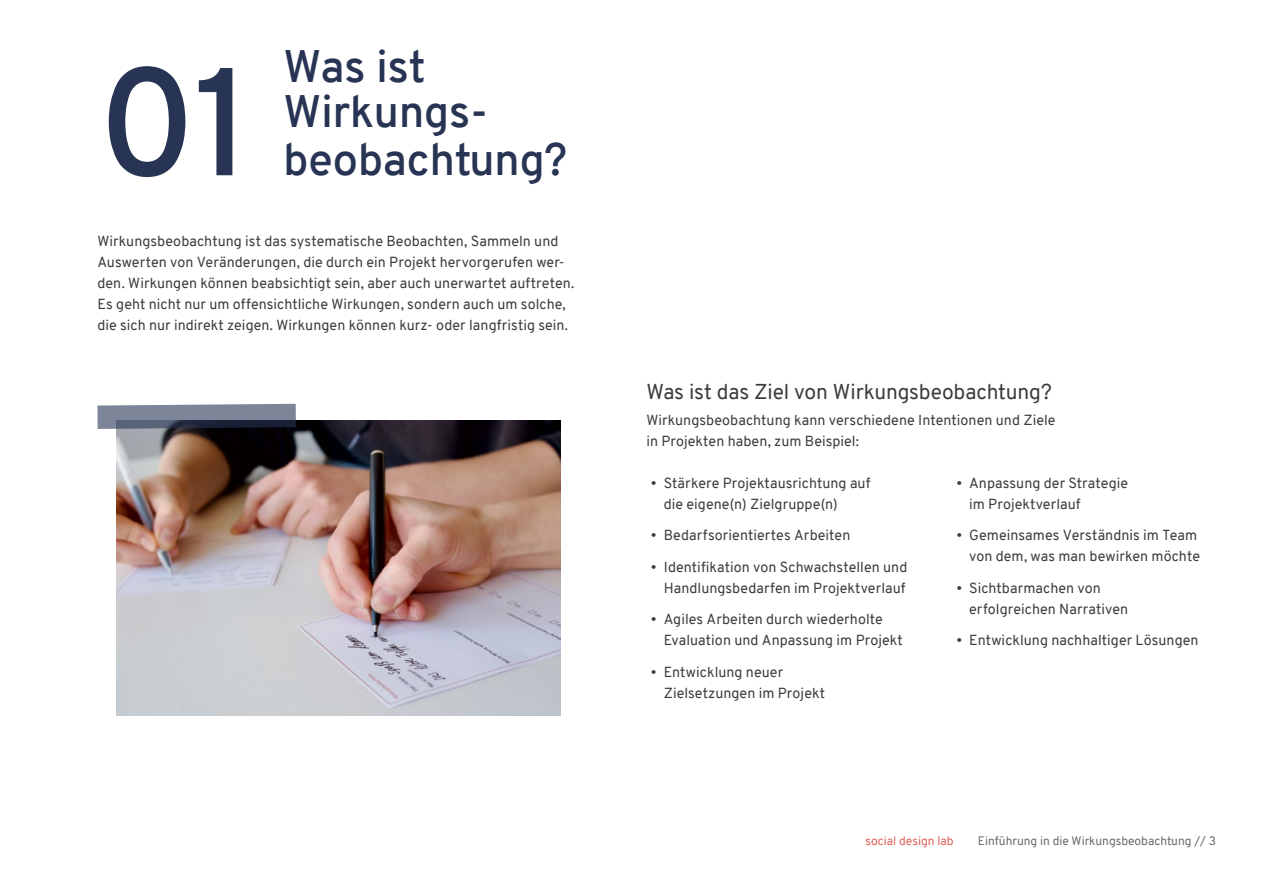
<style>
.page{position:relative;width:1263px;height:893px;background:#fff}
.page>*{position:absolute;margin:0;border:0;box-sizing:border-box;transform-origin:0 0}
.t1{font:600 153.15px "Overpass";color:#273454}
.t2{font:600 44.4px/46.5px "Overpass";color:#273454}
.t3{font:21px "Overpass";letter-spacing:-.01em;color:#3c3c3b}
.t4{font:14.25px/21px "Overpass";letter-spacing:.005em;color:#3c3c3b}
.t5{font:12px "Overpass";color:#6b6b6a}
.t6{font:12px "Overpass";color:#de5f5a}
</style>
<div class="page">
<img style="left:117px;top:420px;width:443px;height:296px">
<svg style="left:97px;top:404px;width:199px;height:25px;background:#676e81"></svg>
<h1 class="t1" style="left:97px;top:13px;width:159px">0 1</h1>
<h2 class="t2" style="left:283px;top:44px;width:285px">Was ist<br>Wirkungs&shy;beobachtung?</h2>
<p class="t4" style="left:97px;top:231px;width:478px">Wirkungsbeobachtung ist das systematische Beobachten, Sammeln und Auswerten von Veränderungen, die durch ein Projekt hervorgerufen wer&shy;den. Wirkungen können beabsichtigt sein, aber auch unerwartet auftreten.<br>Es geht nicht nur um offensichtliche Wirkungen, sondern auch um solche, die sich nur indirekt zeigen. Wirkungen können kurz- oder langfristig sein.</p>
<h3 class="t3" style="left:646px;top:376px;width:407px">Was ist das Ziel von Wirkungsbeobachtung?</h3>
<p class="t4" style="left:646px;top:409px;width:411px">Wirkungsbeobachtung kann verschiedene Intentionen und Ziele in Projekten haben, zum Beispiel:</p>
<p class="t4" style="left:664px;top:472px;width:208px;text-indent:-13px">• Stärkere Projektausrichtung auf die eigene(n) Zielgruppe(n)</p>
<p class="t4" style="left:651px;top:525px;width:201px">• Bedarfsorientiertes Arbeiten</p>
<p class="t4" style="left:651px;top:556px;width:258px;text-align:right">• Identifikation von Schwachstellen und<br>Handlungsbedarfen im Projektverlauf</p>
<p class="t4" style="left:664px;top:609px;width:241px;text-indent:-13px">• Agiles Arbeiten durch wiederholte<br>Evaluation und Anpassung im Projekt</p>
<p class="t4" style="left:664px;top:661px;width:163px;text-indent:-13px">• Entwicklung neuer<br>Zielsetzungen im Projekt</p>
<p class="t4" style="left:969px;top:472px;width:161px;text-indent:-13px">• Anpassung der Strategie im Projektverlauf</p>
<p class="t4" style="left:956px;top:525px;width:245px;text-align:right">• Gemeinsames Verständnis im Team von dem, was man bewirken möchte</p>
<p class="t4" style="left:969px;top:577px;width:160px;text-indent:-13px">• Sichtbarmachen von erfolgreichen Narrativen</p>
<p class="t4" style="left:956px;top:630px;width:244px">• Entwicklung nachhaltiger Lösungen</p>
<p class="t6" style="left:865px;top:832px;width:90px">social design lab</p>
<p class="t5" style="left:978px;top:832px;width:240px">Einführung in die Wirkungsbeobachtung // 3</p>
</div>
